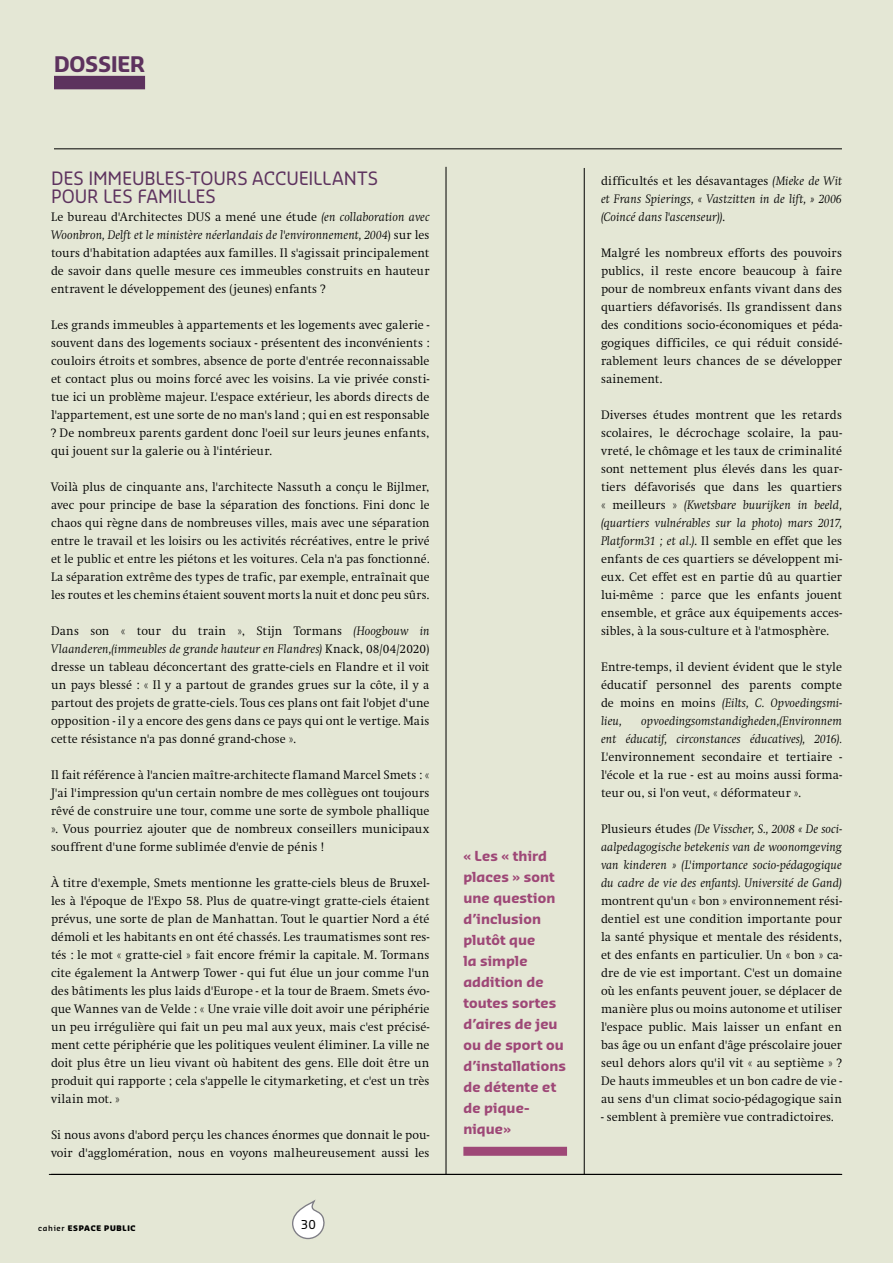
<style>
.page{position:relative;width:893px;height:1263px;background:#e4e7d5}
.page>*{position:absolute;margin:0;border:0;box-sizing:border-box;transform-origin:0 0}
.t1{font:700 21px "Sansa Pro";letter-spacing:-.01em;color:#5d325e}
.t2{font:18px/18px "Sansa Pro";letter-spacing:-.005em;color:#5d325e}
.t3{font:700 13.5px/21px "Sansa Pro";letter-spacing:.01em;color:#9e4877}
.t4{font:300 12.75px/18px "Swift";letter-spacing:.005em;color:#000;text-align:justify}
.t5{font:300 12.75px/18px "Swift";letter-spacing:.005em;color:#000;text-align:justify;scale:.95 1}
.t6{font:italic 300 12.75px/18px "Swift";letter-spacing:.01em;color:#000;text-align:justify}
.t7{font:12px "Sansa Pro";color:#000}
.t8{font:900 7.5px "Sansa Pro";letter-spacing:.085em;color:#000}
.s1{font-style:italic}
.s2{font-weight:600}
.s3{font-style:normal}
</style>
<div class="page">
<svg style="left:292px;top:1201px;width:33px;height:39px"></svg>
<div style="left:463px;top:1147px;width:104px;height:9px;background:#9e4877"></div>
<hr style="left:49px;top:1174px;width:791px;height:1px;background:#000">
<hr style="left:54px;top:149px;width:788px;height:1px;background:#000">
<hr style="left:584px;top:168px;width:1px;height:1006px;background:#000">
<hr style="left:446px;top:167px;width:1px;height:1007px;background:#000">
<hr style="left:51px;top:1174px;width:791px;height:1px;background:#000">
<div style="left:54px;top:76px;width:91px;height:13px;background:#5d325e"></div>
<h1 class="t1" style="left:54px;top:50px;width:93px">DOSSIER</h1>
<h2 class="t2" style="left:51px;top:169px;width:328px">DES IMMEUBLES-TOURS ACCUEILLANTS<br>POUR LES FAMILLES</h2>
<p class="t4" style="left:51px;top:208px;width:380px">Le bureau d'Architectes DUS a mené une étude <span class="s1">(en collaboration avec Woonbron, Delft et le ministère néerlandais de l'environnement, 2004</span>) sur les tours d'habitation adaptées aux familles. Il s'agissait principalement de savoir dans quelle mesure ces immeubles construits en hauteur entravent le développement des (jeunes) enfants ?</p>
<p class="t4" style="left:51px;top:316px;width:380px">Les grands immeubles à appartements et les logements avec galerie - souvent dans des logements sociaux - présentent des inconvénients : couloirs étroits et sombres, absence de porte d'entrée reconnaissable et contact plus ou moins forcé avec les voisins. La vie privée consti&shy;tue ici un problème majeur. L'espace extérieur, les abords directs de l'appartement, est une sorte de no man's land ; qui en est responsable ? De nombreux parents gardent donc l'oeil sur leurs jeunes enfants, qui jouent sur la galerie ou à l'intérieur.</p>
<p class="t5" style="left:51px;top:478px;width:400px">Voilà plus de cinquante ans, l'architecte Nassuth a conçu le Bijlmer, avec pour principe de base la séparation des fonctions. Fini donc le chaos qui règne dans de nombreuses villes, mais avec une séparation entre le travail et les loisirs ou les activités récréatives, entre le privé et le public et entre les piétons et les voitures. Cela n'a pas fonctionné.<br>La séparation extrême des types de trafic, par exemple, entraînait que les routes et les chemins étaient souvent morts la nuit et donc peu sûrs.</p>
<p class="t4" style="left:51px;top:622px;width:380px">Dans son « tour du train », Stijn Tormans <span class="s1">(Hoogbouw in Vlaanderen,(immeubles de grande hauteur en Flandres)</span> Knack, 08/04/2020) dresse un tableau déconcertant des gratte-ciels en Flandre et il voit un pays blessé : « Il y a partout de grandes grues sur la côte, il y a partout des projets de gratte-ciels. Tous ces plans ont fait l'objet d'une opposition - il y a encore des gens dans ce pays qui ont le vertige. Mais cette résistance n'a pas donné grand-chose ».</p>
<p class="t4" style="left:51px;top:766px;width:380px">Il fait référence à l'ancien maître-architecte flamand Marcel Smets : « J'ai l'impression qu'un certain nombre de mes collègues ont toujours rêvé de construire une tour, comme une sorte de symbole phallique ». Vous pourriez ajouter que de nombreux conseillers municipaux souffrent d'une forme sublimée d'envie de pénis !</p>
<p class="t4" style="left:51px;top:874px;width:380px">À titre d'exemple, Smets mentionne les gratte-ciels bleus de Bruxel&shy;les à l'époque de l'Expo 58. Plus de quatre-vingt gratte-ciels étaient prévus, une sorte de plan de Manhattan. Tout le quartier Nord a été démoli et les habitants en ont été chassés. Les traumatismes sont res&shy;tés : le mot « gratte-ciel » fait encore frémir la capitale. M. Tormans cite également la Antwerp Tower - qui fut élue un jour comme l'un des bâtiments les plus laids d'Europe - et la tour de Braem. Smets évo&shy;que Wannes van de Velde : « Une vraie ville doit avoir une périphérie un peu irrégulière qui fait un peu mal aux yeux, mais c'est précisé&shy;ment cette périphérie que les politiques veulent éliminer. La ville ne doit plus être un lieu vivant où habitent des gens. Elle doit être un produit qui rapporte ; cela s'appelle le citymarketing, et c'est un très vilain mot. »</p>
<p class="t4" style="left:51px;top:1126px;width:380px">Si nous avons d'abord perçu les chances énormes que donnait le pou&shy;voir d'agglomération, nous en voyons malheureusement aussi les</p>
<p class="t8" style="left:38px;top:1223px;width:99px"><span class="s2">cahier</span> ESPACE PUBLIC</p>
<p class="t7" style="left:301px;top:1216px;width:17px">30</p>
<p class="t3" style="left:463px;top:845px;width:104px">« Les « third places » sont une question d’inclusion plutôt que<br>la simple addition de toutes sortes d’aires de jeu ou de sport ou d’installations de détente et de pique&shy;nique»</p>
<p class="t6" style="left:601px;top:172px;width:242px"><span class="s3">difficultés et les désavantages</span> (Mieke de Wit et Frans Spierings, « Vastzitten in de lift, » 2006 (Coincé dans l'ascenseur))<span class="s3">.</span></p>
<p class="t4" style="left:601px;top:244px;width:242px">Malgré les nombreux efforts des pouvoirs publics, il reste encore beaucoup à faire pour de nombreux enfants vivant dans des quartiers défavorisés. Ils grandissent dans des conditions socio-économiques et péda&shy;gogiques difficiles, ce qui réduit considé&shy;rablement leurs chances de se développer sainement.</p>
<p class="t4" style="left:601px;top:406px;width:242px">Diverses études montrent que les retards scolaires, le décrochage scolaire, la pau&shy;vreté, le chômage et les taux de criminalité sont nettement plus élevés dans les quar&shy;tiers défavorisés que dans les quartiers « meilleurs » <span class="s1">(Kwetsbare buurijken in beeld, (quartiers vulnérables sur la photo) mars 2017, Platform31 ; et al.)</span>. Il semble en effet que les enfants de ces quartiers se développent mi&shy;eux. Cet effet est en partie dû au quartier lui-même : parce que les enfants jouent ensemble, et grâce aux équipements acces&shy;sibles, à la sous-culture et à l'atmosphère.</p>
<p class="t4" style="left:601px;top:658px;width:243px">Entre-temps, il devient évident que le style éducatif personnel des parents compte de moins en moins <span class="s1">(Eilts, C. Opvoedingsmi&shy;lieu,</span></p>
<p class="t6" style="left:601px;top:712px;width:242px;text-align:right">opvoedingsomstandigheden,(Environnem<br>ent éducatif, circonstances éducatives), 2016).</p>
<p class="t4" style="left:601px;top:748px;width:242px">L'environnement secondaire et tertiaire - l'école et la rue - est au moins aussi forma&shy;teur ou, si l'on veut, « déformateur ».</p>
<p class="t6" style="left:601px;top:820px;width:243px"><span class="s3">Plusieurs études</span> (De Visscher, S., 2008 « De soci&shy;aalpedagogische betekenis van de woonomgeving van kinderen » (L'importance socio-pédagogique du cadre de vie des enfants). Université de Gand)</p>
<p class="t4" style="left:601px;top:892px;width:242px">montrent qu'un « bon » environnement rési&shy;dentiel est une condition importante pour la santé physique et mentale des résidents, et des enfants en particulier. Un « bon » ca&shy;dre de vie est important. C'est un domaine où les enfants peuvent jouer, se déplacer de manière plus ou moins autonome et utiliser l'espace public. Mais laisser un enfant en bas âge ou un enfant d'âge préscolaire jouer seul dehors alors qu'il vit « au septième » ?<br>De hauts immeubles et un bon cadre de vie - au sens d'un climat socio-pédagogique sain</p>
<p class="t4" style="left:601px;top:1108px;width:234px">- semblent à première vue contradictoires.</p>
</div>
